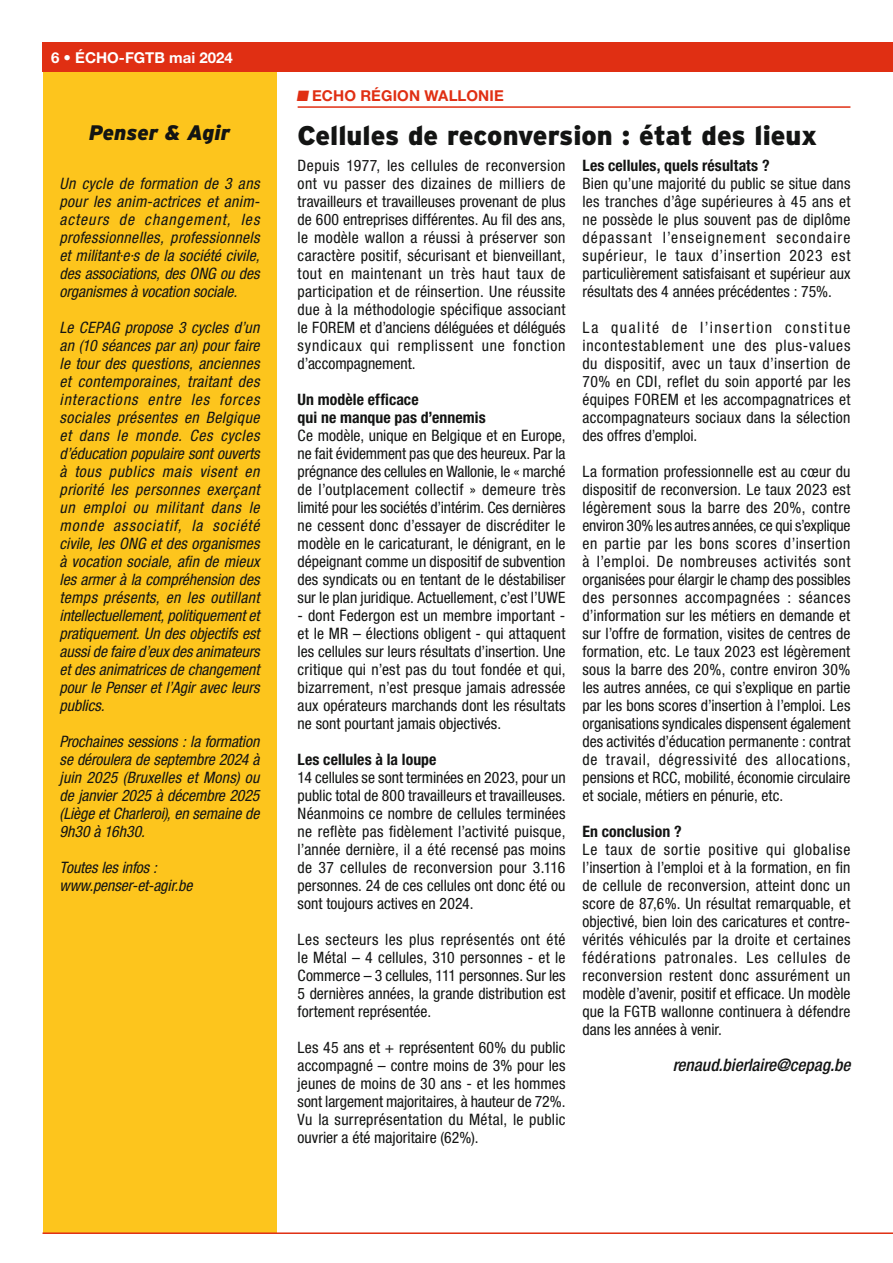
<style>
.page{position:relative;width:893px;height:1263px;background:#fff}
.page>*{position:absolute;margin:0;border:0;box-sizing:border-box;transform-origin:0 0}
.t1{font:900 27px "Interstate";color:#131413}
.t2{font:italic 900 21px "Interstate";color:#131413}
.t3{font:italic 500 condensed 17.25px "Helvetica Neue LT Std";color:#131413}
.t4{font:condensed 15.75px/18px "Helvetica Neue LT Std";color:#131413;text-align:justify}
.t5{font:italic condensed 15.75px/18px "Helvetica Neue LT Std";color:#131413;text-align:justify}
.t6{font:700 condensed 15.75px/18px "Helvetica Neue LT Std";letter-spacing:.005em;color:#131413}
.t7{font:700 15px "Helvetica Neue LT Std";letter-spacing:.01em;color:#e02f13}
.t8{font:700 15px "Helvetica Neue LT Std";color:#fff}
</style>
<div class="page">
<div style="left:43px;top:57px;width:233px;height:1176px;background:#fdc51d"></div>
<hr style="left:43px;top:1232px;width:850px;height:2px;background:#e02f13">
<div style="left:43px;top:43px;width:850px;height:29px;background:#e02f13"></div>
<hr style="left:298px;top:106px;width:552px;height:2px;background:#e02f13">
<p class="t8" style="left:51px;top:48px;width:183px">6 • ÉCHO-FGTB mai 2024</p>
<h2 class="t2" style="left:89px;top:121px;width:143px">Penser &amp; Agir</h2>
<p class="t5" style="left:60px;top:174px;width:202px">Un cycle de formation de 3 ans pour les anim-actrices et anim&shy;acteurs de changement, les professionnelles, professionnels et militant·e·s de la société civile, des associations, des ONG ou des organismes à vocation sociale.</p>
<p class="t5" style="left:60px;top:318px;width:201px">Le CEPAG propose 3 cycles d’un an (10 séances par an) pour faire le tour des questions, anciennes et contemporaines, traitant des interactions entre les forces sociales présentes en Belgique et dans le monde. Ces cycles d’éducation populaire sont ouverts à tous publics mais visent en priorité les personnes exerçant un emploi ou militant dans le monde associatif, la société civile, les ONG et des organismes à vocation sociale, afin de mieux les armer à la compréhension des temps présents, en les outillant intellectuellement, politiquement et pratiquement. Un des objectifs est aussi de faire d’eux des animateurs et des animatrices de changement pour le Penser et l’Agir avec leurs publics.</p>
<p class="t5" style="left:60px;top:733px;width:201px">Prochaines sessions : la formation se déroulera de septembre 2024 à juin 2025 (Bruxelles et Mons) ou de janvier 2025 à décembre 2025 (Liège et Charleroi), en semaine de 9h30 à 16h30.</p>
<p class="t5" style="left:60px;top:859px;width:134px">Toutes les infos : www.penser-et-agir.be</p>
<p class="t7" style="left:297px;top:86px;width:209px">■ ECHO RÉGION WALLONIE</p>
<h1 class="t1" style="left:298px;top:120px;width:521px">Cellules de reconversion : état des lieux</h1>
<p class="t4" style="left:298px;top:156px;width:269px">Depuis 1977, les cellules de reconversion ont vu passer des dizaines de milliers de travailleurs et travailleuses provenant de plus de 600 entreprises différentes. Au fil des ans, le modèle wallon a réussi à préserver son caractère positif, sécurisant et bienveillant, tout en maintenant un très haut taux de participation et de réinsertion. Une réussite due à la méthodologie spécifique associant le FOREM et d’anciens déléguées et délégués syndicaux qui remplissent une fonction d’accompagnement.</p>
<p class="t6" style="left:298px;top:390px;width:190px">Un modèle efficace<br>qui ne manque pas d’ennemis</p>
<p class="t4" style="left:298px;top:426px;width:269px">Ce modèle, unique en Belgique et en Europe, ne fait évidemment pas que des heureux. Par la prégnance des cellules en Wallonie, le « marché de l’outplacement collectif » demeure très limité pour les sociétés d’intérim. Ces dernières ne cessent donc d’essayer de discréditer le modèle en le caricaturant, le dénigrant, en le dépeignant comme un dispositif de subvention des syndicats ou en tentant de le déstabiliser sur le plan juridique. Actuellement, c’est l’UWE</p>
<p class="t4" style="left:298px;top:606px;width:269px">- dont Federgon est un membre important - et le MR – élections obligent - qui attaquent les cellules sur leurs résultats d’insertion. Une critique qui n’est pas du tout fondée et qui, bizarrement, n’est presque jamais adressée aux opérateurs marchands dont les résultats ne sont pourtant jamais objectivés.</p>
<p class="t6" style="left:298px;top:750px;width:140px">Les cellules à la loupe</p>
<p class="t4" style="left:298px;top:768px;width:269px">14 cellules se sont terminées en 2023, pour un public total de 800 travailleurs et travailleuses.<br>Néanmoins ce nombre de cellules terminées ne reflète pas fidèlement l’activité puisque, l’année dernière, il a été recensé pas moins de 37 cellules de reconversion pour 3.116 personnes. 24 de ces cellules ont donc été ou sont toujours actives en 2024.</p>
<p class="t4" style="left:298px;top:930px;width:269px">Les secteurs les plus représentés ont été le Métal – 4 cellules, 310 personnes - et le Commerce – 3 cellules, 111 personnes. Sur les 5 dernières années, la grande distribution est fortement représentée.</p>
<p class="t4" style="left:298px;top:1038px;width:269px">Les 45 ans et + représentent 60% du public accompagné – contre moins de 3% pour les jeunes de moins de 30 ans - et les hommes sont largement majoritaires, à hauteur de 72%.<br>Vu la surreprésentation du Métal, le public ouvrier a été majoritaire (62%).</p>
<p class="t6" style="left:583px;top:156px;width:189px">Les cellules, quels résultats ?</p>
<p class="t4" style="left:583px;top:174px;width:269px">Bien qu’une majorité du public se situe dans les tranches d’âge supérieures à 45 ans et ne possède le plus souvent pas de diplôme dépassant l’enseignement secondaire supérieur, le taux d’insertion 2023 est particulièrement satisfaisant et supérieur aux résultats des 4 années précédentes : 75%.</p>
<p class="t4" style="left:583px;top:318px;width:269px">La qualité de l’insertion constitue incontestablement une des plus-values du dispositif, avec un taux d’insertion de 70% en CDI, reflet du soin apporté par les équipes FOREM et les accompagnatrices et accompagnateurs sociaux dans la sélection des offres d’emploi.</p>
<p class="t4" style="left:583px;top:462px;width:269px">La formation professionnelle est au cœur du dispositif de reconversion. Le taux 2023 est légèrement sous la barre des 20%, contre environ 30% les autres années, ce qui s’explique en partie par les bons scores d’insertion à l’emploi. De nombreuses activités sont organisées pour élargir le champ des possibles des personnes accompagnées : séances d’information sur les métiers en demande et sur l’offre de formation, visites de centres de formation, etc. Le taux 2023 est légèrement sous la barre des 20%, contre environ 30% les autres années, ce qui s’explique en partie par les bons scores d’insertion à l’emploi. Les organisations syndicales dispensent également des activités d’éducation permanente : contrat de travail, dégressivité des allocations, pensions et RCC, mobilité, économie circulaire et sociale, métiers en pénurie, etc.</p>
<p class="t6" style="left:583px;top:822px;width:101px">En conclusion ?</p>
<p class="t4" style="left:583px;top:840px;width:269px">Le taux de sortie positive qui globalise l’insertion à l’emploi et à la formation, en fin de cellule de reconversion, atteint donc un score de 87,6%. Un résultat remarquable, et objectivé, bien loin des caricatures et contre&shy;vérités véhiculés par la droite et certaines fédérations patronales. Les cellules de reconversion restent donc assurément un modèle d’avenir, positif et efficace. Un modèle que la FGTB wallonne continuera à défendre dans les années à venir.</p>
<p class="t3" style="left:673px;top:1054px;width:179px">renaud.bierlaire@cepag.be</p>
</div>
